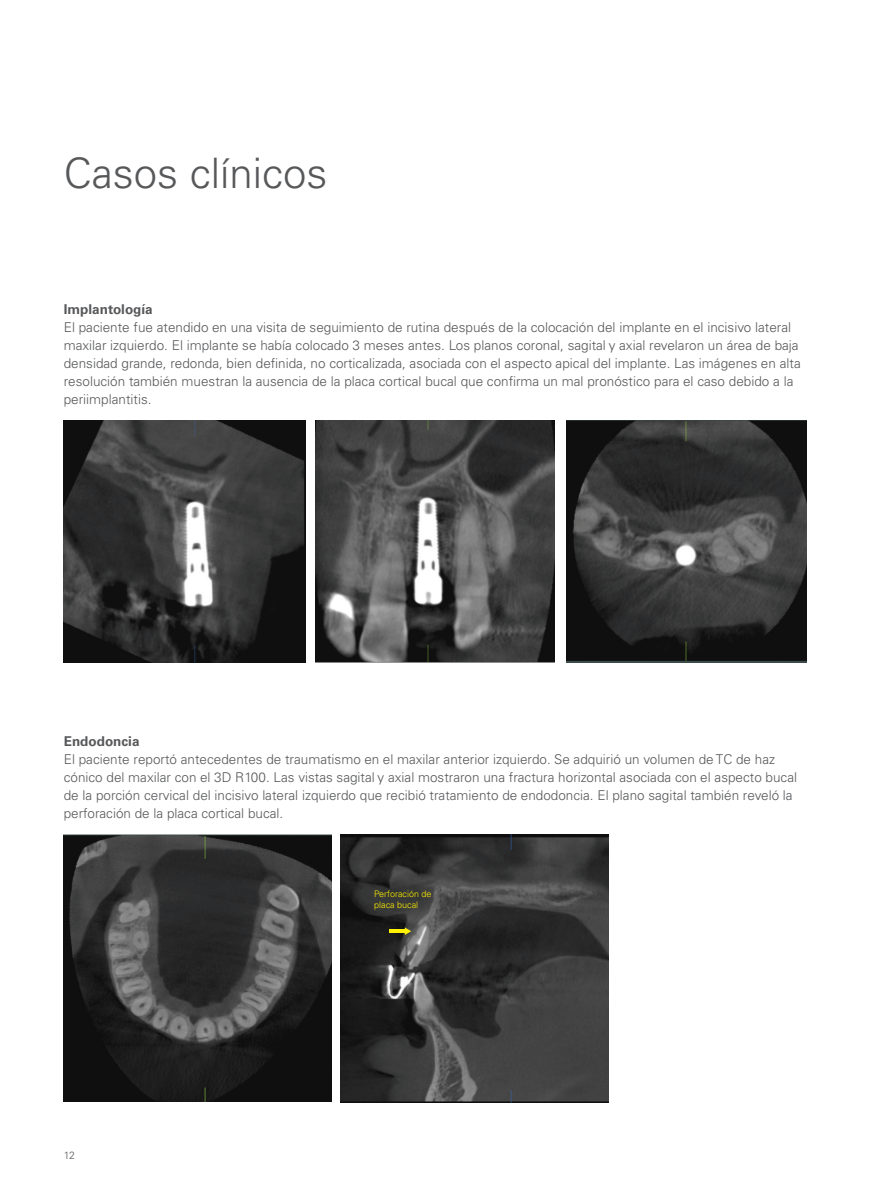
<style>
.page{position:relative;width:893px;height:1191px;background:#fff}
.page>*{position:absolute;margin:0;border:0;box-sizing:border-box;transform-origin:0 0}
.t1{font:300 42px "Univers LT Pro 45";color:#57585a}
.t2{font:300 13.5px/18px "Univers LT Pro 45";color:#57585a}
.t3{font:700 13.5px "Univers LT Pro 65";color:#57585a}
.t4{font:300 10.5px "Univers LT Pro 45";color:#57585a}
.t5{font:300 9px/10.8px "Univers LT Pro 45";color:#fff101}
</style>
<div class="page">
<img style="left:566px;top:421px;width:241px;height:241px">
<img style="left:315px;top:421px;width:240px;height:242px">
<img style="left:64px;top:421px;width:241px;height:242px">
<img style="left:64px;top:834px;width:268px;height:267px">
<img style="left:341px;top:834px;width:267px;height:268px">
<svg style="left:405px;top:927px;width:6px;height:8px"></svg>
<hr style="left:389px;top:929px;width:16px;height:4px;background:#fff101">
<h1 class="t1" style="left:64px;top:145px;width:265px">Casos clínicos</h1>
<p class="t3" style="left:64px;top:300px;width:90px">Implantología</p>
<p class="t2" style="left:64px;top:318px;width:738px">El paciente fue atendido en una visita de seguimiento de rutina después de la colocación del implante en el incisivo lateral maxilar izquierdo. El implante se había colocado 3 meses antes. Los planos coronal, sagital y axial revelaron un área de baja densidad grande, redonda, bien definida, no corticalizada, asociada con el aspecto apical del implante. Las imágenes en alta resolución también muestran la ausencia de la placa cortical bucal que confirma un mal pronóstico para el caso debido a la periimplantitis.</p>
<p class="t3" style="left:64px;top:732px;width:77px">Endodoncia</p>
<p class="t2" style="left:64px;top:750px;width:735px">El paciente reportó antecedentes de traumatismo en el maxilar anterior izquierdo. Se adquirió un volumen de TC de haz cónico del maxilar con el 3D R100. Las vistas sagital y axial mostraron una fractura horizontal asociada con el aspecto bucal de la porción cervical del incisivo lateral izquierdo que recibió tratamiento de endodoncia. El plano sagital también reveló la perforación de la placa cortical bucal.</p>
<p class="t4" style="left:64px;top:1148px;width:13px">12</p>
<p class="t5" style="left:374px;top:888px;width:59px">Perforación de placa bucal</p>
</div>
